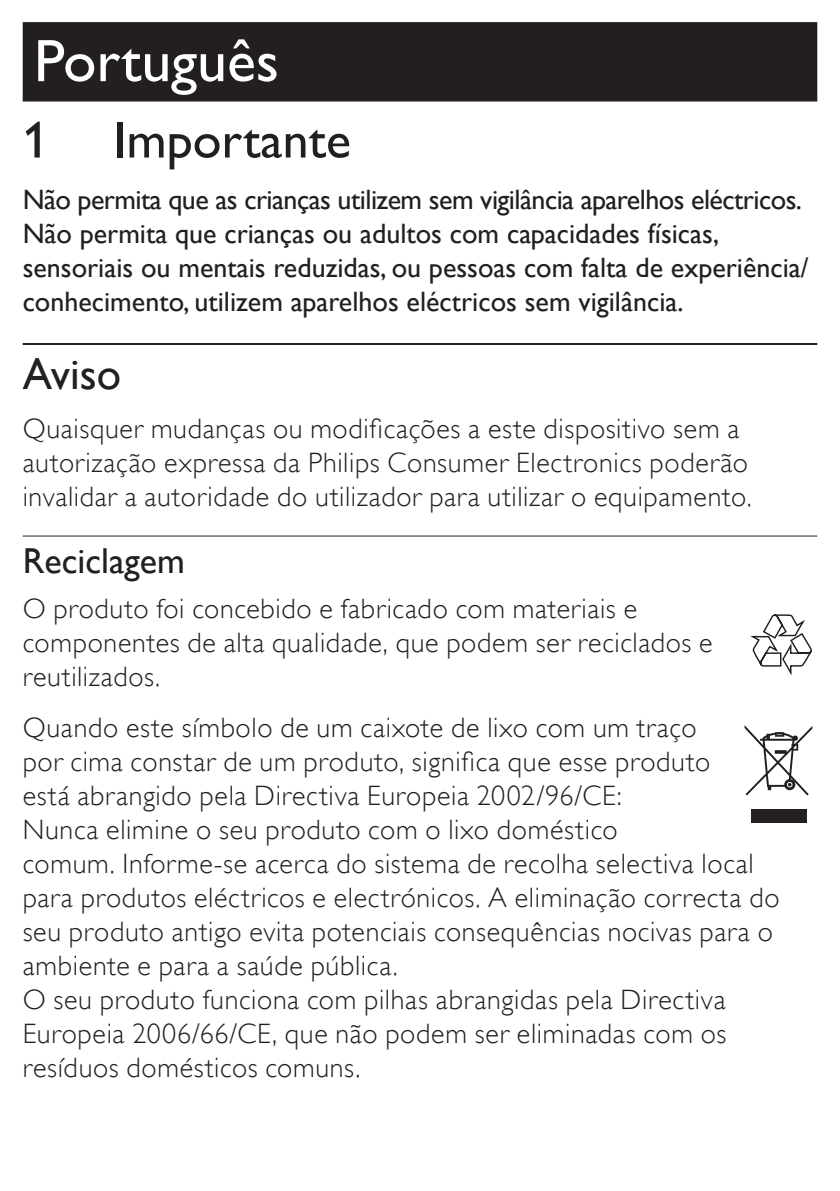
<style>
.page{position:relative;width:840px;height:1191px;background:#fff}
.page>*{position:absolute;margin:0;border:0;box-sizing:border-box;transform-origin:0 0}
.Language_title{font:60px "Gill Sans Alt One WGL";color:#fff}
.chapter-title-paragr{font:52px "Gill Sans Alt One WGL";color:#221f1f}
.heading-title-paragr{font:44px "Gill Sans Alt One WGL";color:#221f1f}
.text-heading-title-p{font:36px "Gill Sans Alt One WGL";color:#221f1f}
.text-heading-paragra{font:28px/34px "Gill Sans Alt One WGL Light";letter-spacing:.025em;color:#231f20}
.chapter-paragraph{font:28px/34px "Gill Sans Alt One WGL";color:#231f20}
</style>
<div class="page">
<div style="left:23px;top:22px;width:793px;height:79px;background:#231f20"></div>
<hr style="left:23px;top:343px;width:793px;height:2px;background:#221f1f">
<hr style="left:23px;top:535px;width:793px;height:2px;background:#221f1f">
<svg style="left:750px;top:614px;width:62px;height:61px"></svg>
<div style="left:750px;top:808px;width:55px;height:14px;background:#231f20"></div>
<svg style="left:744px;top:725px;width:67px;height:70px"></svg>
<p class="Language_title" style="left:34px;top:20px;width:246px">Português</p>
<p class="chapter-title-paragr" style="left:23px;top:104px;width:329px">1 Importante</p>
<p class="chapter-paragraph" style="left:23px;top:182px;width:787px">Não permita que as crianças utilizem sem vigilância aparelhos eléctricos.<br>Não permita que crianças ou adultos com capacidades físicas, sensoriais ou mentais reduzidas, ou pessoas com falta de experiência/ conhecimento, utilizem aparelhos eléctricos sem vigilância.</p>
<p class="heading-title-paragr" style="left:23px;top:344px;width:100px">Aviso</p>
<p class="text-heading-paragra" style="left:23px;top:412px;width:730px">Quaisquer mudanças ou modificações a este dispositivo sem a autorização expressa da Philips Consumer Electronics poderão invalidar a autoridade do utilizador para utilizar o equipamento.</p>
<p class="text-heading-title-p" style="left:23px;top:536px;width:164px">Reciclagem</p>
<p class="text-heading-paragra" style="left:23px;top:592px;width:691px">O produto foi concebido e fabricado com materiais e componentes de alta qualidade, que podem ser reciclados e reutilizados.</p>
<p class="text-heading-paragra" style="left:23px;top:711px;width:688px">Quando este símbolo de um caixote de lixo com um traço por cima constar de um produto, significa que esse produto está abrangido pela Directiva Europeia 2002/96/CE:</p>
<p class="text-heading-paragra" style="left:23px;top:813px;width:757px">Nunca elimine o seu produto com o lixo doméstico<br>comum. Informe-se acerca do sistema de recolha selectiva local para produtos eléctricos e electrónicos. A eliminação correcta do seu produto antigo evita potenciais consequências nocivas para o ambiente e para a saúde pública.</p>
<p class="text-heading-paragra" style="left:23px;top:983px;width:704px;text-align:justify">O seu produto funciona com pilhas abrangidas pela Directiva Europeia 2006/66/CE, que não podem ser eliminadas com os resíduos domésticos comuns.</p>
</div>
